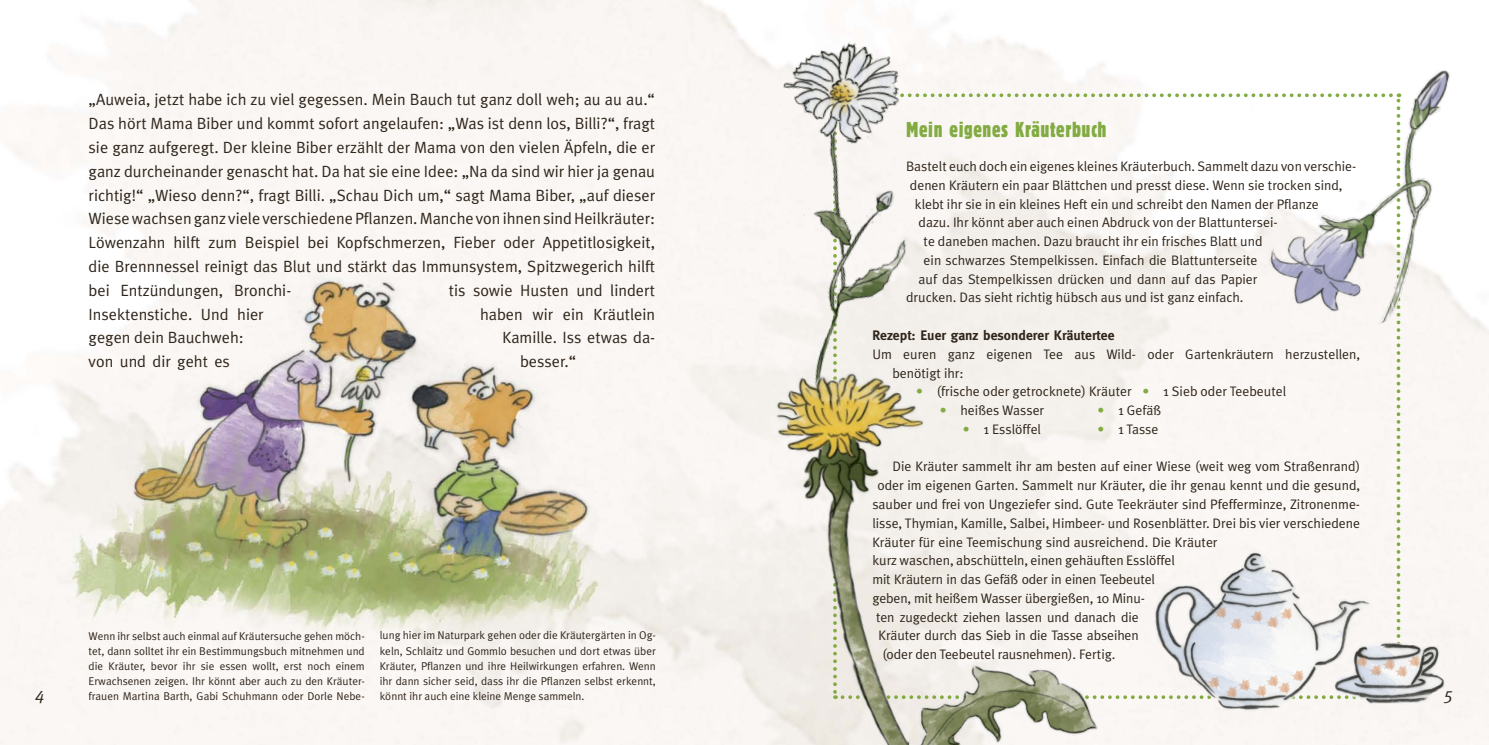
<style>
.page{position:relative;width:1489px;height:745px;background:#fff}
.page>*{position:absolute;margin:0;border:0;box-sizing:border-box;transform-origin:0 0}
.t1{font:22.5px "Block D Regu Extr Cond";letter-spacing:.03em;color:#82ab41}
.t2{font:italic 17.5px "Meta";color:#2f251b}
.t3{font:16.25px/23.8px "Meta";color:#2f251b;text-align:justify}
.t4{font:13.75px/18.8px "Meta";color:#2f251b}
.t5{font:700 13.75px "Meta";color:#2f251b}
.t6{font:11.25px/15px "Meta";color:#2f251b;text-align:justify}
.s1{color:#82ab41}
</style>
<div class="page">
<img style="left:0;top:0;width:1488px;height:744px">
<svg style="left:923px;top:93px;width:477px;height:605px"></svg>
<img style="left:684px;top:23px;width:239px;height:369px">
<img style="left:1138px;top:542px;width:350px;height:194px">
<img style="left:735px;top:352px;width:214px;height:392px">
<img style="left:907px;top:660px;width:204px;height:84px">
<img style="left:1239px;top:59px;width:241px;height:289px">
<p class="t3" style="left:89px;top:88px;width:568px">„Auweia, jetzt habe ich zu viel gegessen. Mein Bauch tut ganz doll weh; au au au.“ Das hört Mama Biber und kommt sofort angelaufen: „Was ist denn los, Billi?“, fragt sie ganz aufgeregt. Der kleine Biber erzählt der Mama von den vielen Äpfeln, die er ganz durcheinander genascht hat. Da hat sie eine Idee: „Na da sind wir hier ja genau richtig!“ „Wieso denn?“, fragt Billi. „Schau Dich um,“ sagt Mama Biber, „auf dieser Wiese wachsen ganz viele verschiedene Pflanzen. Manche von ihnen sind Heilkräuter:<br>Löwenzahn hilft zum Beispiel bei Kopfschmerzen, Fieber oder Appetitlosigkeit, die Brennnessel reinigt das Blut und stärkt das Immunsystem, Spitzwegerich hilft bei Entzündungen, Bronchi-</p>
<h1 class="t1" style="left:906px;top:118px;width:202px">Mein eigenes Kräuterbuch</h1>
<p class="t4" style="left:906px;top:157px;width:451px">Bastelt euch doch ein eigenes kleines Kräuterbuch. Sammelt dazu von verschie-</p>
<p class="t4" style="left:909px;top:175px;width:434px">denen Kräutern ein paar Blättchen und presst diese. Wenn sie trocken sind,</p>
<p class="t4" style="left:914px;top:194px;width:405px">klebt ihr sie in ein kleines Heft ein und schreibt den Namen der Pflanze</p>
<p class="t4" style="left:918px;top:213px;width:360px">dazu. Ihr könnt aber auch einen Abdruck von der Blattuntersei-</p>
<p class="t4" style="left:923px;top:232px;width:340px">te daneben machen. Dazu braucht ihr ein frisches Blatt und</p>
<p class="t4" style="left:923px;top:250px;width:335px">ein schwarzes Stempelkissen. Einfach die Blattunterseite</p>
<p class="t4" style="left:918px;top:269px;width:340px">auf das Stempelkissen drücken und dann auf das Papier</p>
<p class="t4" style="left:906px;top:288px;width:339px">drucken. Das sieht richtig hübsch aus und ist ganz einfach.</p>
<p class="t5" style="left:872px;top:327px;width:244px">Rezept: Euer ganz besonderer Kräutertee</p>
<p class="t4" style="left:892px;top:344px;width:469px;text-indent:-20px">Um euren ganz eigenen Tee aus Wild- oder Gartenkräutern herzustellen, benötigt ihr:</p>
<p class="t4" style="left:916px;top:382px;width:371px"><span class="s1">•</span> (frische oder getrocknete) Kräuter <span class="s1">•</span> 1 Sieb oder Teebeutel</p>
<p class="t4" style="left:939px;top:400px;width:106px"><span class="s1">•</span> heißes Wasser</p>
<p class="t4" style="left:1097px;top:400px;width:65px"><span class="s1">•</span> 1 Gefäß</p>
<p class="t4" style="left:962px;top:419px;width:80px"><span class="s1">•</span> 1 Esslöffel</p>
<p class="t4" style="left:1097px;top:419px;width:62px"><span class="s1">•</span> 1 Tasse</p>
<p class="t4" style="left:892px;top:457px;width:469px">Die Kräuter sammelt ihr am besten auf einer Wiese (weit weg vom Straßenrand)</p>
<p class="t4" style="left:877px;top:475px;width:484px">oder im eigenen Garten. Sammelt nur Kräuter, die ihr genau kennt und die gesund,</p>
<p class="t4" style="left:872px;top:494px;width:489px">sauber und frei von Ungeziefer sind. Gute Teekräuter sind Pfefferminze, Zitronenme-</p>
<p class="t4" style="left:872px;top:513px;width:489px">lisse, Thymian, Kamille, Salbei, Himbeer- und Rosenblätter. Drei bis vier verschiedene</p>
<p class="t4" style="left:872px;top:532px;width:347px">Kräuter für eine Teemischung sind ausreichend. Die Kräuter</p>
<p class="t4" style="left:872px;top:550px;width:304px">kurz waschen, abschütteln, einen gehäuften Esslöffel</p>
<p class="t4" style="left:872px;top:569px;width:284px">mit Kräutern in das Gefäß oder in einen Teebeutel</p>
<p class="t4" style="left:872px;top:588px;width:274px">geben, mit heißem Wasser übergießen, 10 Minu-</p>
<p class="t4" style="left:876px;top:607px;width:264px">ten zugedeckt ziehen lassen und danach die</p>
<p class="t4" style="left:878px;top:625px;width:261px">Kräuter durch das Sieb in die Tasse abseihen</p>
<p class="t4" style="left:882px;top:644px;width:235px">(oder den Teebeutel rausnehmen). Fertig.</p>
<p class="t3" style="left:449px;top:278px;width:208px">tis sowie Husten und lindert</p>
<p class="t3" style="left:89px;top:301px;width:176px">Insektenstiche. Und hier</p>
<p class="t3" style="left:480px;top:301px;width:176px">haben wir ein Kräutlein</p>
<p class="t3" style="left:89px;top:325px;width:157px">gegen dein Bauchweh:</p>
<p class="t3" style="left:502px;top:325px;width:154px">Kamille. Iss etwas da-</p>
<p class="t3" style="left:89px;top:349px;width:143px">von und dir geht es</p>
<p class="t3" style="left:520px;top:349px;width:58px">besser.“</p>
<p class="t6" style="left:89px;top:627px;width:277px">Wenn ihr selbst auch einmal auf Kräutersuche gehen möch&shy;tet, dann solltet ihr ein Bestimmungsbuch mitnehmen und die Kräuter, bevor ihr sie essen wollt, erst noch einem Erwachsenen zeigen. Ihr könnt aber auch zu den Kräuter&shy;frauen Martina Barth, Gabi Schuhmann oder Dorle Nebe-</p>
<p class="t6" style="left:380px;top:627px;width:278px">lung hier im Naturpark gehen oder die Kräutergärten in Og&shy;keln, Schlaitz und Gommlo besuchen und dort etwas über Kräuter, Pflanzen und ihre Heilwirkungen erfahren. Wenn ihr dann sicher seid, dass ihr die Pflanzen selbst erkennt, könnt ihr auch eine kleine Menge sammeln.</p>
<p class="t2" style="left:35px;top:683px;width:11px">4</p>
<p class="t2" style="left:1443px;top:683px;width:11px">5</p>
</div>
